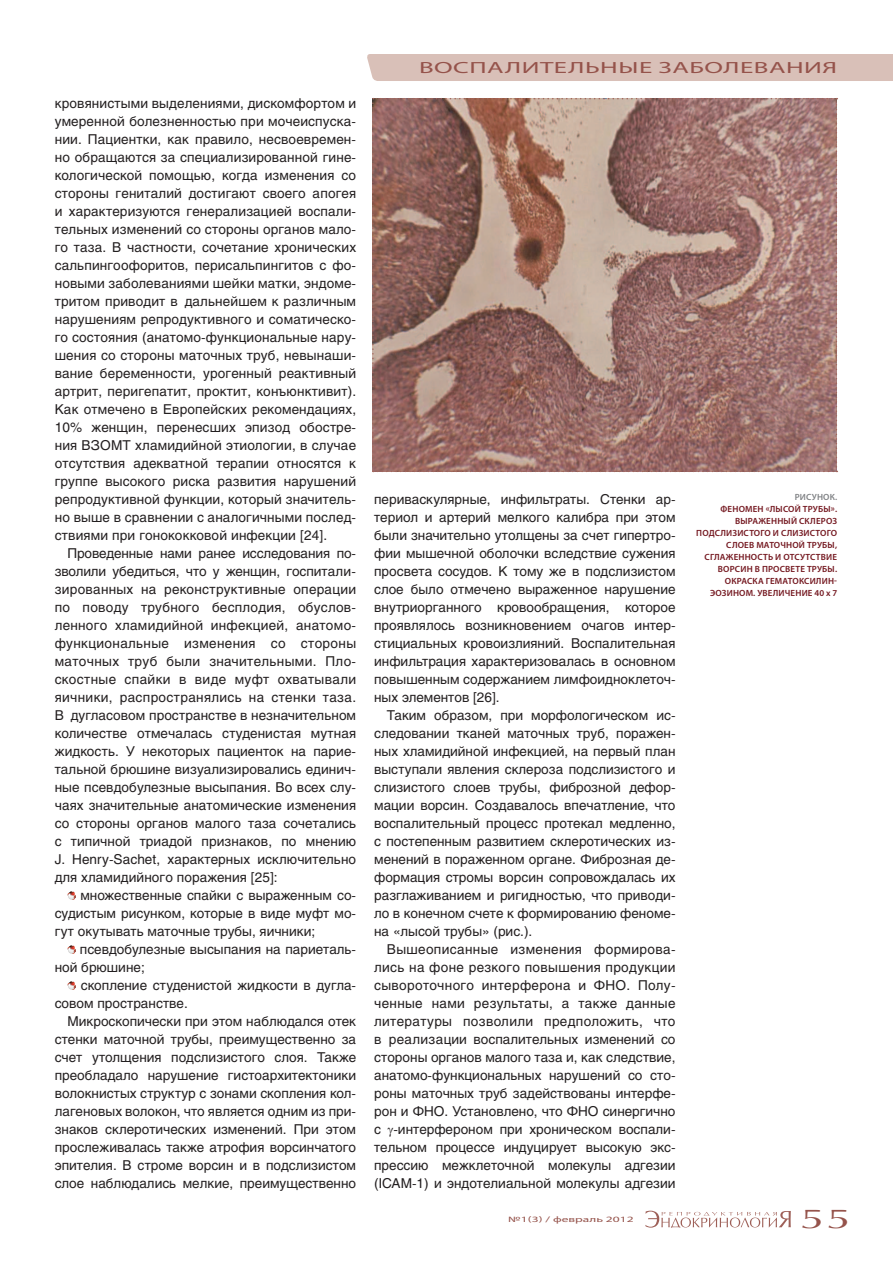
<style>
.page{position:relative;width:893px;height:1263px;background:#fff}
.page>*{position:absolute;margin:0;border:0;box-sizing:border-box;transform-origin:0 0}
.t1{font:27px "AG Opus High Resolution";color:#95534b;scale:1.67 1}
.t2{font:16.2px "Myriad Pro";letter-spacing:.02em;color:#95534b;scale:1.67 1}
.t3{font:13.5px/18px "Helios";color:#231f20;text-align:justify}
.t4{font:600 9px/12px "Myriad Pro";letter-spacing:.02em;color:#741820;text-align:right}
.t5{font:600 9px "Myriad Pro";letter-spacing:.02em;color:#808285}
.t6{font:8.1px "Myriad Pro";color:#95534b;scale:1.67 1}
</style>
<div class="page">
<svg style="left:645px;top:1211px;width:146px;height:17px"></svg>
<div style="left:367px;top:54px;width:526px;height:27px;background:#d9c0b8"></div>
<svg style="left:67px;top:891px;width:9px;height:9px"></svg>
<svg style="left:67px;top:945px;width:9px;height:9px"></svg>
<svg style="left:67px;top:981px;width:9px;height:9px"></svg>
<svg style="left:372px;top:98px;width:465px;height:374px;background:#9f7870"></svg>
<p class="t3" style="left:55px;top:94px;width:303px">кровянистыми выделениями, дискомфортом и умеренной болезненностью при мочеиспуска&shy;нии. Пациентки, как правило, несвоевремен&shy;но обращаются за специализированной гине&shy;кологической помощью, когда изменения со стороны гениталий достигают своего апогея и характеризуются генерализацией воспали&shy;тельных изменений со стороны органов мало&shy;го таза. В частности, сочетание хронических сальпингоофоритов, перисальпингитов с фо&shy;новыми заболеваниями шейки матки, эндоме&shy;тритом приводит в дальнейшем к различным нарушениям репродуктивного и соматическо&shy;го состояния (анатомо-функциональные нару&shy;шения со стороны маточных труб, невынаши&shy;вание беременности, урогенный реактивный артрит, перигепатит, проктит, конъюнктивит).<br>Как отмечено в Европейских рекомендациях, 10% женщин, перенесших эпизод обостре&shy;ния ВЗОМТ хламидийной этиологии, в случае отсутствия адекватной терапии относятся к группе высокого риска развития нарушений репродуктивной функции, который значитель&shy;но выше в сравнении с аналогичными послед&shy;ствиями при гонококковой инфекции [24].</p>
<p class="t3" style="left:55px;top:544px;width:303px;text-indent:13px">Проведенные нами ранее исследования по&shy;зволили убедиться, что у женщин, госпитали&shy;зированных на реконструктивные опе рации по поводу трубного бесплодия, обуслов&shy;ленного хламидийной инфекцией, анатомо&shy;функцио нальные изменения со стороны маточных труб были значительными. Пло&shy;скостные спайки в виде муфт охватывали яичники, распространялись на стенки таза.<br>В дугласовом пространстве в незначительном количестве отмечалась студенистая мутная жидкость. У некоторых пациенток на парие&shy;тальной брюшине визуализировались единич&shy;ные псевдобулезные высыпания. Во всех слу&shy;чаях значительные анатомические изменения со стороны органов малого таза сочетались с типичной триадой признаков, по мнению J. Henry-Sachet, характерных исключительно для хламидийного поражения [25]:</p>
<p class="t3" style="left:55px;top:886px;width:303px;text-indent:26px">множественные спайки с выраженным со&shy;судистым рисунком, которые в виде муфт мо&shy;гут окутывать маточные трубы, яичники;</p>
<p class="t3" style="left:55px;top:940px;width:303px;text-indent:25px">псевдобулезные высыпания на париеталь&shy;ной брюшине;</p>
<p class="t3" style="left:55px;top:976px;width:303px;text-indent:26px">скопление студенистой жидкости в дугла&shy;совом пространстве.</p>
<p class="t3" style="left:55px;top:1012px;width:303px;text-indent:13px">Микроскопически при этом наблюдался отек стенки маточной трубы, преимущественно за счет утолщения подслизистого слоя. Также преобладало нарушение гистоархитектоники волокнистых структур с зонами скопления кол&shy;лагеновых волокон, что является одним из при&shy;знаков склеротических изменений. При этом прослеживалась также атрофия ворсинчатого эпителия. В строме ворсин и в подслизистом слое наблюдались мелкие, преимущественно</p>
<p class="t2" style="left:419px;top:58px;width:252px">ВОСПАЛИТЕЛЬНЫЕ ЗАБОЛЕВАНИЯ</p>
<p class="t3" style="left:374px;top:490px;width:303px">периваскулярные, инфильтраты. Стенки ар&shy;териол и артерий мелкого калибра при этом были значительно утолщены за счет гипертро&shy;фии мышечной оболочки вследствие сужения просвета сосудов. К тому же в подслизистом слое было отмечено выраженное нарушение внутриорганного кровообращения, которое проявлялось возникновением очагов интер&shy;стициальных кровоизлияний. Воспалительная инфильтрация характеризовалась в основном повышенным содержанием лимфоидноклеточ&shy;ных элементов [26].</p>
<p class="t3" style="left:374px;top:706px;width:303px;text-indent:13px">Таким образом, при морфологическом ис&shy;следовании тканей маточных труб, поражен&shy;ных хламидийной инфекцией, на первый план выступали явления склероза подслизистого и слизистого слоев трубы, фиброзной дефор&shy;мации ворсин. Создавалось впечатление, что воспалительный процесс протекал медленно, с постепенным развитием склеротических из&shy;менений в пораженном органе. Фиброзная де&shy;формация стромы ворсин сопровождалась их разглаживанием и ригидностью, что приводи&shy;ло в конечном счете к формированию феноме&shy;на «лысой трубы» (рис.).</p>
<p class="t3" style="left:374px;top:940px;width:303px;text-indent:13px">Вышеописанные изменения формирова&shy;лись на фоне резкого повышения продукции сывороточного интерферона и ФНО. Полу&shy;ченные нами результаты, а также данные литературы позволили предположить, что в реализации воспалительных изменений со стороны органов малого таза и, как следствие, анатомо-функциональных нарушений со сто - роны маточных труб задействованы интерфе&shy;рон и ФНО. Установлено, что ФНО синергично с -интерфероном при хроническом воспали&shy;тельном процессе индуцирует высокую экс&shy;прессию межклеточной молекулы адгезии (IСАМ-1) и эндотелиальной молекулы адгезии</p>
<p class="t5" style="left:795px;top:491px;width:44px">РИСУНОК.</p>
<p class="t4" style="left:696px;top:503px;width:142px">ФЕНОМЕН «ЛЫСОЙ ТРУБЫ».<br>ВЫРАЖЕННЫЙ СКЛЕРОЗ<br>ПОДСЛИЗИСТОГО И СЛИЗИСТОГО<br>СЛОЕВ МАТОЧНОЙ ТРУБЫ,<br>СГЛАЖЕННОСТЬ И ОТСУТСТВИЕ<br>ВОРСИН В ПРОСВЕТЕ ТРУБЫ.<br>ОКРАСКА ГЕМАТОКСИЛИН-<br>ЭОЗИНОМ. УВЕЛИЧЕНИЕ 40 х 7</p>
<p class="t6" style="left:508px;top:1214px;width:77px">№1(3) / февраль 2012</p>
<h1 class="t1" style="left:800px;top:1203px;width:32px">55</h1>
</div>
